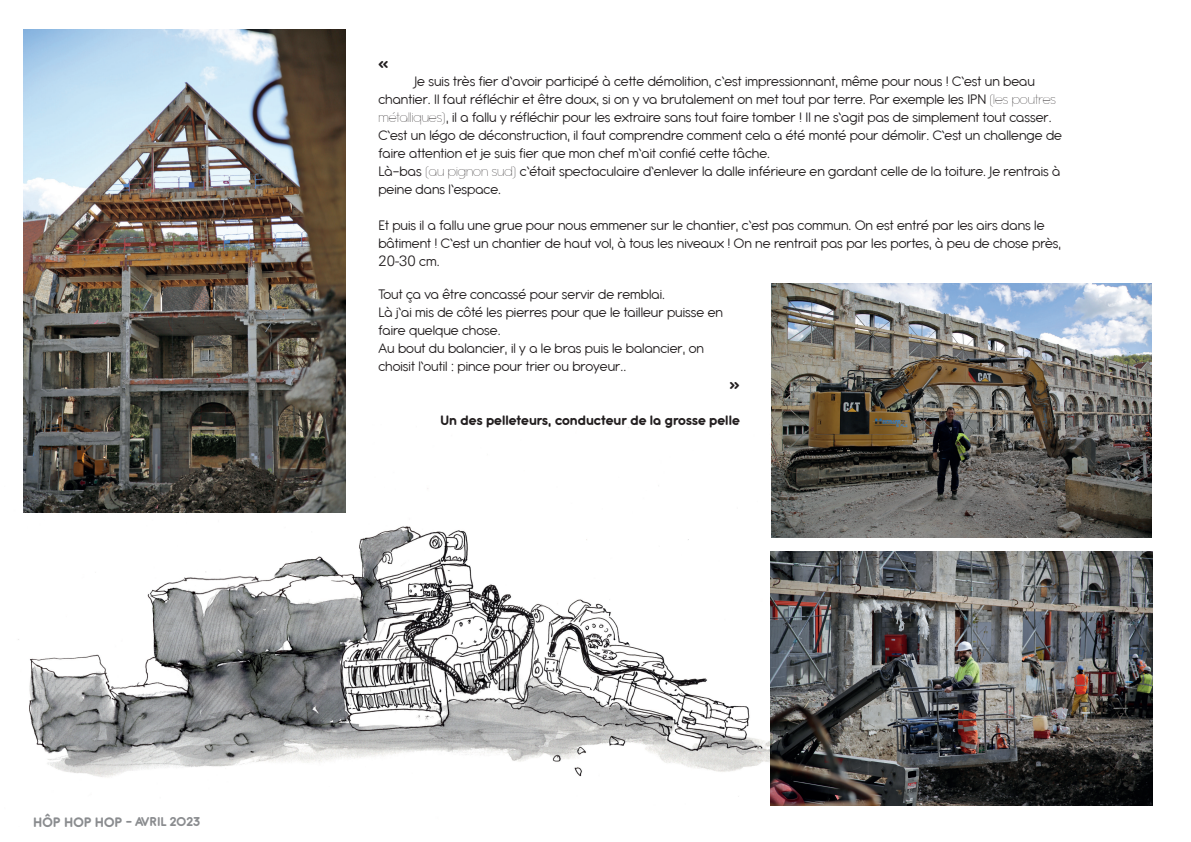
<style>
.page{position:relative;width:1191px;height:842px;background:#fff}
.page>*{position:absolute;margin:0;border:0;box-sizing:border-box;transform-origin:0 0}
.t1{font:15px/18px "Antipasto Pro";color:#231f20}
.t2{font:700 15px "Antipasto Pro";color:#231f20}
.t3{font:300 15px "Univers LT Std";color:#231f20}
.t4{font:700 14px "Antipasto Pro";color:#8a8c8f}
.s1{font-size:15px}
.s2{font-weight:100}
.s3{font-family:"Antipasto Pro";font-weight:400}
</style>
<div class="page">
<img style="left:771px;top:284px;width:380px;height:253px">
<img style="left:24px;top:29px;width:322px;height:392px">
<img style="left:18px;top:421px;width:765px;height:376px">
<img style="left:770px;top:552px;width:382px;height:254px">
<p class="t4" style="left:33px;top:813px;width:168px"><span class="s1">HÔP HOP HOP</span> - AVRIL 2023</p>
<p class="t2" style="left:378px;top:55px;width:11px">«</p>
<p class="t1" style="left:378px;top:73px;width:685px;text-indent:36px">Je suis très fier d’avoir participé à cette démolition, c’est impressionnant, même pour nous ! C’est un beau chantier. Il faut réfléchir et être doux, si on y va brutalement on met tout par terre. Par exemple les IPN <span class="s2">(les poutres métalliques)</span>, il a fallu y réfléchir pour les extraire sans tout faire tomber ! Il ne s’agit pas de simplement tout casser.<br>C’est un légo de déconstruction, il faut comprendre comment cela a été monté pour démolir. C’est un challenge de faire attention et je suis fier que mon chef m’ait confié cette tâche.<br>Là-bas <span class="s2">(au pignon sud)</span> c’était spectaculaire d’enlever la dalle inférieure en gardant celle de la toiture. Je rentrais à peine dans l’espace.</p>
<p class="t1" style="left:378px;top:217px;width:684px">Et puis il a fallu une grue pour nous emmener sur le chantier, c’est pas commun. On est entré par les airs dans le bâtiment ! C’est un chantier de haut vol, à tous les niveaux ! On ne rentrait pas par les portes, à peu de chose près,</p>
<p class="t3" style="left:378px;top:252px;width:63px">20-30 <span class="s3">cm.</span></p>
<p class="t1" style="left:378px;top:286px;width:346px">Tout ça va être concassé pour servir de remblai.<br>Là j’ai mis de côté les pierres pour que le tailleur puisse en faire quelque chose.<br>Au bout du balancier, il y a le bras puis le balancier, on choisit l’outil : pince pour trier ou broyeur..</p>
<p class="t2" style="left:730px;top:375px;width:11px">»</p>
<p class="t2" style="left:440px;top:411px;width:301px">Un des pelleteurs, conducteur de la grosse pelle</p>
</div>
